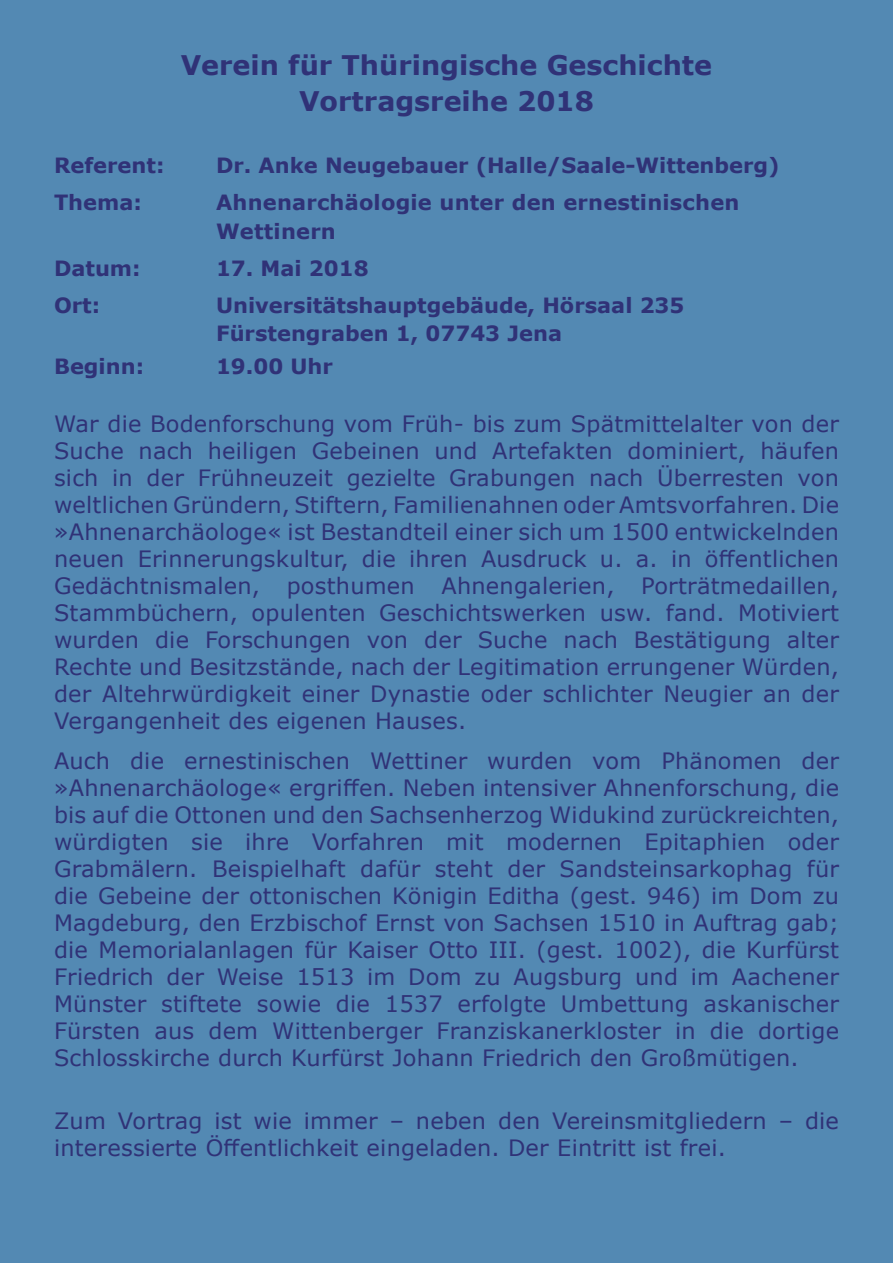
<style>
.page{position:relative;width:893px;height:1263px;background:#5389b3}
.page>*{position:absolute;margin:0;border:0;box-sizing:border-box;transform-origin:0 0}
.t1{font:700 27px/36px "Verdana";color:#303277;text-align:center}
.t2{font:22.5px/27px "Verdana";letter-spacing:.01em;color:#303277;text-align:justify}
.t3{font:700 21px/28.5px "Verdana";color:#303277}
</style>
<div class="page">
<p class="t1" style="left:181px;top:46px;width:533px">Verein für Thüringische Geschichte<br>Vortragsreihe 2018</p>
<p class="t3" style="left:54px;top:151px;width:112px">Referent:</p>
<p class="t3" style="left:216px;top:151px;width:565px">Dr. Anke Neugebauer (Halle/Saale-Wittenberg)</p>
<p class="t3" style="left:54px;top:188px;width:89px">Thema:</p>
<p class="t3" style="left:216px;top:188px;width:525px">Ahnenarchäologie unter den ernestinischen<br>Wettinern</p>
<p class="t3" style="left:54px;top:253px;width:88px">Datum:</p>
<p class="t3" style="left:216px;top:253px;width:154px">17. Mai 2018</p>
<p class="t3" style="left:54px;top:290px;width:48px">Ort:</p>
<p class="t3" style="left:216px;top:290px;width:470px">Universitätshauptgebäude, Hörsaal 235<br>Fürstengraben 1, 07743 Jena</p>
<p class="t3" style="left:54px;top:352px;width:92px">Beginn:</p>
<p class="t3" style="left:216px;top:352px;width:118px">19.00 Uhr</p>
<p class="t2" style="left:54px;top:410px;width:787px">War die Bodenforschung vom Früh- bis zum Spätmittelalter von der Suche nach heiligen Gebeinen und Artefakten dominiert, häufen sich in der Frühneuzeit gezielte Grabungen nach Überresten von weltlichen Gründern, Stiftern, Familienahnen oder Amtsvorfahren. Die »Ahnenarchäologe« ist Bestandteil einer sich um 1500 entwickelnden neuen Erinnerungskultur, die ihren Ausdruck u. a. in öffentlichen Gedächtnismalen, posthumen Ahnengalerien, Porträtmedaillen, Stammbüchern, opulenten Geschichtswerken usw. fand. Motiviert wurden die Forschungen von der Suche nach Bestätigung alter Rechte und Besitzstände, nach der Legitimation errungener Würden, der Altehrwürdigkeit einer Dynastie oder schlichter Neugier an der Vergangenheit des eigenen Hauses.</p>
<p class="t2" style="left:54px;top:747px;width:787px">Auch die ernestinischen Wettiner wurden vom Phänomen der »Ahnenarchäologe« ergriffen. Neben intensiver Ahnenforschung, die bis auf die Ottonen und den Sachsenherzog Widukind zurückreichten, würdigten sie ihre Vorfahren mit modernen Epitaphien oder Grabmälern. Beispielhaft dafür steht der Sandsteinsarkophag für die Gebeine der ottonischen Königin Editha (gest. 946) im Dom zu Magdeburg, den Erzbischof Ernst von Sachsen 1510 in Auftrag gab; die Memorialanlagen für Kaiser Otto III. (gest. 1002), die Kurfürst Friedrich der Weise 1513 im Dom zu Augsburg und im Aachener Münster stiftete sowie die 1537 erfolgte Umbettung askanischer Fürsten aus dem Wittenberger Franziskanerkloster in die dortige Schlosskirche durch Kurfürst Johann Friedrich den Großmütigen.</p>
<p class="t2" style="left:54px;top:1107px;width:786px">Zum Vortrag ist wie immer – neben den Vereinsmitgliedern – die interessierte Öffentlichkeit eingeladen. Der Eintritt ist frei.</p>
</div>
